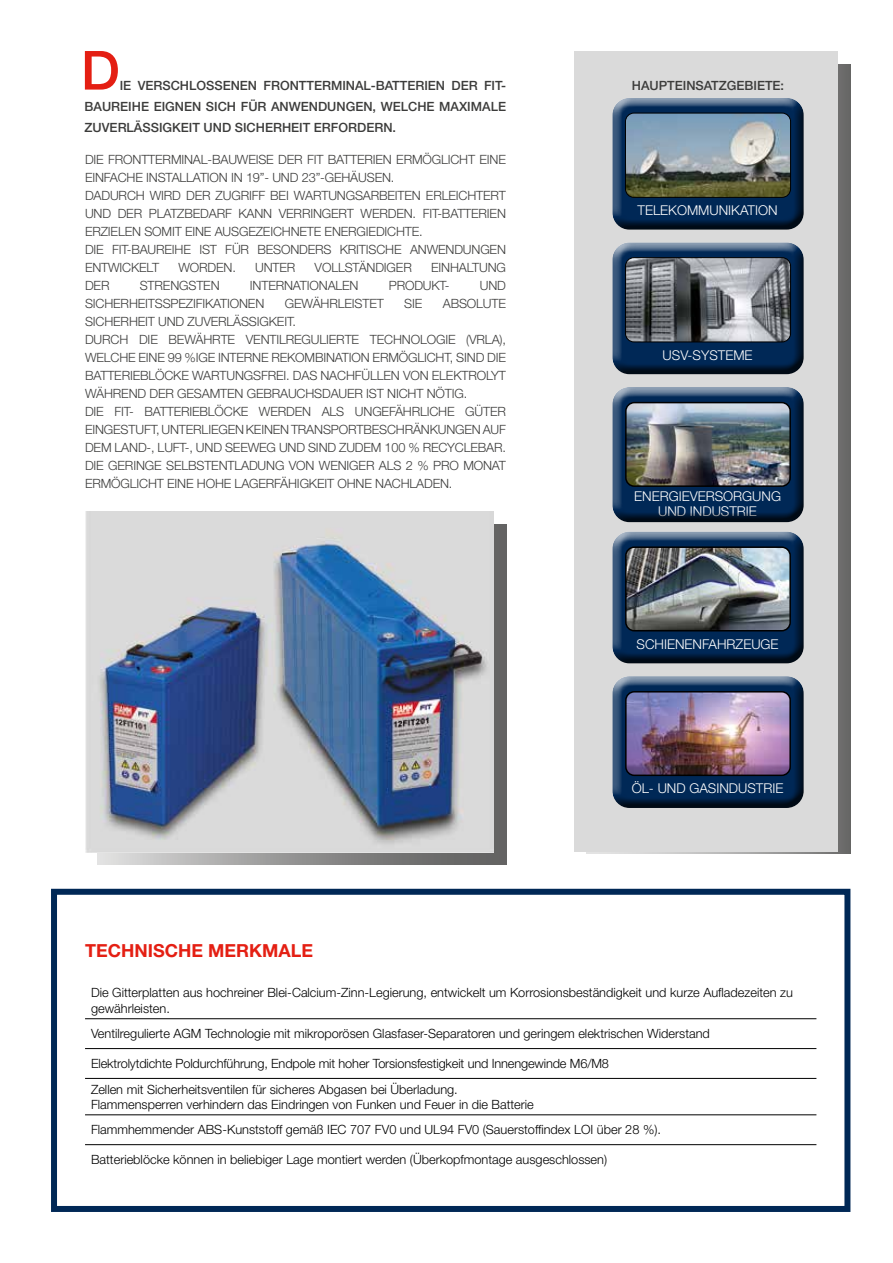
<style>
.page{position:relative;width:893px;height:1263px;background:#fff}
.page>*{position:absolute;margin:0;border:0;box-sizing:border-box;transform-origin:0 0}
.t1{font:500 54px "Helvetica Neue LT Std";color:#e41f13}
.t2{font:700 18px "Helvetica Neue LT Std";color:#e41f13}
.t3{font:300 13.5px/15px "Helvetica Neue LT Std";color:#fff;text-align:center}
.t4{font:300 12.75px/18px "Helvetica Neue LT Std";letter-spacing:-.01em;color:#3c3c3b}
.t5{font:300 12.75px/25.5px "Helvetica Neue LT Std";color:#000}
.t6{font:500 12.75px/21px "Helvetica Neue LT Std";color:#3c3c3b;text-align:justify}
</style>
<div class="page">
<div style="left:51px;top:889px;width:799px;height:323px;border:6px solid #002856"></div>
<svg style="left:98px;top:525px;width:408px;height:340px;background:#878686"></svg>
<div style="left:587px;top:64px;width:263px;height:790px;background:#6b6b6a"></div>
<div style="left:574px;top:51px;width:264px;height:801px;background:#dadada"></div>
<img style="left:85px;top:512px;width:408px;height:340px">
<div style="left:602px;top:88px;width:203px;height:139px;background:#fff;opacity:.75"></div>
<div style="left:607px;top:101px;width:198px;height:139px;background:#000;opacity:.75"></div>
<div style="left:602px;top:233px;width:203px;height:139px;background:#fff;opacity:.75"></div>
<div style="left:607px;top:246px;width:198px;height:139px;background:#000;opacity:.75"></div>
<img style="left:625px;top:113px;width:165px;height:84px">
<div style="left:625px;top:113px;width:166px;height:85px;border:1px solid #000;border-radius:9px"></div>
<img style="left:625px;top:258px;width:165px;height:84px">
<div style="left:625px;top:257px;width:166px;height:85px;border:1px solid #000;border-radius:9px"></div>
<div style="left:602px;top:377px;width:203px;height:143px;background:#fff;opacity:.75"></div>
<div style="left:607px;top:391px;width:198px;height:142px;background:#000;opacity:.75"></div>
<div style="left:602px;top:522px;width:203px;height:139px;background:#fff;opacity:.75"></div>
<div style="left:607px;top:535px;width:198px;height:139px;background:#000;opacity:.75"></div>
<div style="left:602px;top:666px;width:203px;height:140px;background:#fff;opacity:.75"></div>
<div style="left:607px;top:680px;width:198px;height:139px;background:#000;opacity:.75"></div>
<img style="left:626px;top:403px;width:164px;height:83px">
<div style="left:625px;top:402px;width:166px;height:85px;border:2px solid #000;border-radius:9px"></div>
<img style="left:626px;top:547px;width:164px;height:84px">
<div style="left:625px;top:546px;width:166px;height:85px;border:2px solid #000;border-radius:9px"></div>
<img style="left:626px;top:692px;width:164px;height:83px">
<div style="left:625px;top:691px;width:166px;height:85px;border:2px solid #000;border-radius:9px"></div>
<hr style="left:85px;top:1018px;width:731px;height:1px;background:#000">
<hr style="left:85px;top:1048px;width:731px;height:1px;background:#000">
<hr style="left:85px;top:1078px;width:731px;height:1px;background:#000">
<hr style="left:85px;top:1114px;width:731px;height:1px;background:#000">
<hr style="left:85px;top:1144px;width:731px;height:1px;background:#000">
<h1 class="t1" style="left:81px;top:38px;width:40px">D</h1>
<p class="t6" style="left:85px;top:74px;width:423px;text-indent:35px">IE VERSCHLOSSENEN FRONTTERMINAL-BATTERIEN DER FIT-BAUREIHE EIGNEN SICH FÜR ANWENDUNGEN, WELCHE MAXIMALE ZUVERLÄSSIGKEIT UND SICHERHEIT ERFORDERN.</p>
<p class="t4" style="left:85px;top:150px;width:422px">DIE FRONTTERMINAL-BAUWEISE DER FIT BATTERIEN ERMÖGLICHT EINE EINFACHE INSTALLATION IN 19”- UND 23”-GEHÄUSEN.<br>DADURCH WIRD DER ZUGRIFF BEI WARTUNGSARBEITEN ERLEICHTERT UND DER PLATZBEDARF KANN VERRINGERT WERDEN. FIT-BATTERIEN ERZIELEN SOMIT EINE AUSGEZEICHNETE ENERGIEDICHTE.<br>DIE FIT-BAUREIHE IST FÜR BESONDERS KRITISCHE ANWENDUNGEN ENTWICKELT</p>
<p class="t4" style="left:178px;top:258px;width:59px">WORDEN.</p>
<p class="t4" style="left:255px;top:258px;width:42px">UNTER</p>
<p class="t4" style="left:315px;top:258px;width:99px">VOLLSTÄNDIGER</p>
<p class="t4" style="left:431px;top:258px;width:76px">EINHALTUNG</p>
<p class="t4" style="left:85px;top:276px;width:26px">DER</p>
<p class="t4" style="left:140px;top:276px;width:81px">STRENGSTEN</p>
<p class="t4" style="left:250px;top:276px;width:110px">INTERNATIONALEN</p>
<p class="t4" style="left:389px;top:276px;width:62px">PRODUKT-</p>
<p class="t4" style="left:480px;top:276px;width:28px">UND</p>
<p class="t4" style="left:85px;top:294px;width:181px">SICHERHEITSSPEZIFIKATIONEN</p>
<p class="t4" style="left:285px;top:294px;width:101px">GEWÄHRLEISTET</p>
<p class="t4" style="left:404px;top:294px;width:20px">SIE</p>
<p class="t4" style="left:443px;top:294px;width:65px">ABSOLUTE</p>
<p class="t4" style="left:85px;top:312px;width:422px">SICHERHEIT UND ZUVERLÄSSIGKEIT.<br>DURCH DIE BEWÄHRTE VENTILREGULIERTE TECHNOLOGIE (VRLA), WELCHE EINE 99 %IGE INTERNE REKOMBINATION ERMÖGLICHT, SIND DIE BATTERIEBLÖCKE WARTUNGSFREI. DAS NACHFÜLLEN VON ELEKTROLYT WÄHREND DER GESAMTEN GEBRAUCHSDAUER IST NICHT NÖTIG.<br>DIE FIT- BATTERIEBLÖCKE WERDEN ALS UNGEFÄHRLICHE GÜTER EINGESTUFT, UNTERLIEGEN KEINEN TRANSPORTBESCHRÄNKUNGEN AUF DEM LAND-, LUFT-, UND SEEWEG UND SIND ZUDEM 100 % RECYCLEBAR.<br>DIE GERINGE SELBSTENTLADUNG VON WENIGER ALS 2 % PRO MONAT ERMÖGLICHT EINE HOHE LAGERFÄHIGKEIT OHNE NACHLADEN.</p>
<h2 class="t2" style="left:85px;top:939px;width:229px">TECHNISCHE MERKMALE</h2>
<p class="t6" style="left:632px;top:75px;width:154px">HAUPTEINSATZGEBIETE:</p>
<p class="t3" style="left:637px;top:203px;width:142px">TELEKOMMUNIKATION</p>
<p class="t3" style="left:663px;top:347px;width:92px">USV-SYSTEME</p>
<p class="t3" style="left:634px;top:489px;width:148px">ENERGIEVERSORGUNG<br>UND INDUSTRIE</p>
<p class="t3" style="left:637px;top:636px;width:144px">SCHIENENFAHRZEUGE</p>
<p class="t3" style="left:632px;top:781px;width:153px">ÖL- UND GASINDUSTRIE</p>
<p class="t5" style="left:91px;top:985px;width:703px;line-height:15.3px">Die Gitterplatten aus hochreiner Blei-Calcium-Zinn-Legierung, entwickelt um Korrosionsbeständigkeit und kurze Aufladezeiten zu gewährleisten.</p>
<p class="t5" style="left:91px;top:1021px;width:620px">Ventilregulierte AGM Technologie mit mikroporösen Glasfaser-Separatoren und geringem elektrischen Widerstand</p>
<p class="t5" style="left:91px;top:1050px;width:519px">Elektrolytdichte Poldurchführung, Endpole mit hoher Torsionsfestigkeit und Innengewinde M6/M8<br>Zellen mit Sicherheitsventilen für sicheres Abgasen bei Überladung.</p>
<p class="t5" style="left:91px;top:1091px;width:571px">Flammensperren verhindern das Eindringen von Funken und Feuer in die Batterie<br>Flammhemmender ABS-Kunststoff gemäß IEC 707 FV0 und UL94 FV0 (Sauerstoffindex LOI über 28 %).</p>
<p class="t5" style="left:91px;top:1146px;width:518px">Batterieblöcke können in beliebiger Lage montiert werden (Überkopfmontage ausgeschlossen)</p>
</div>
